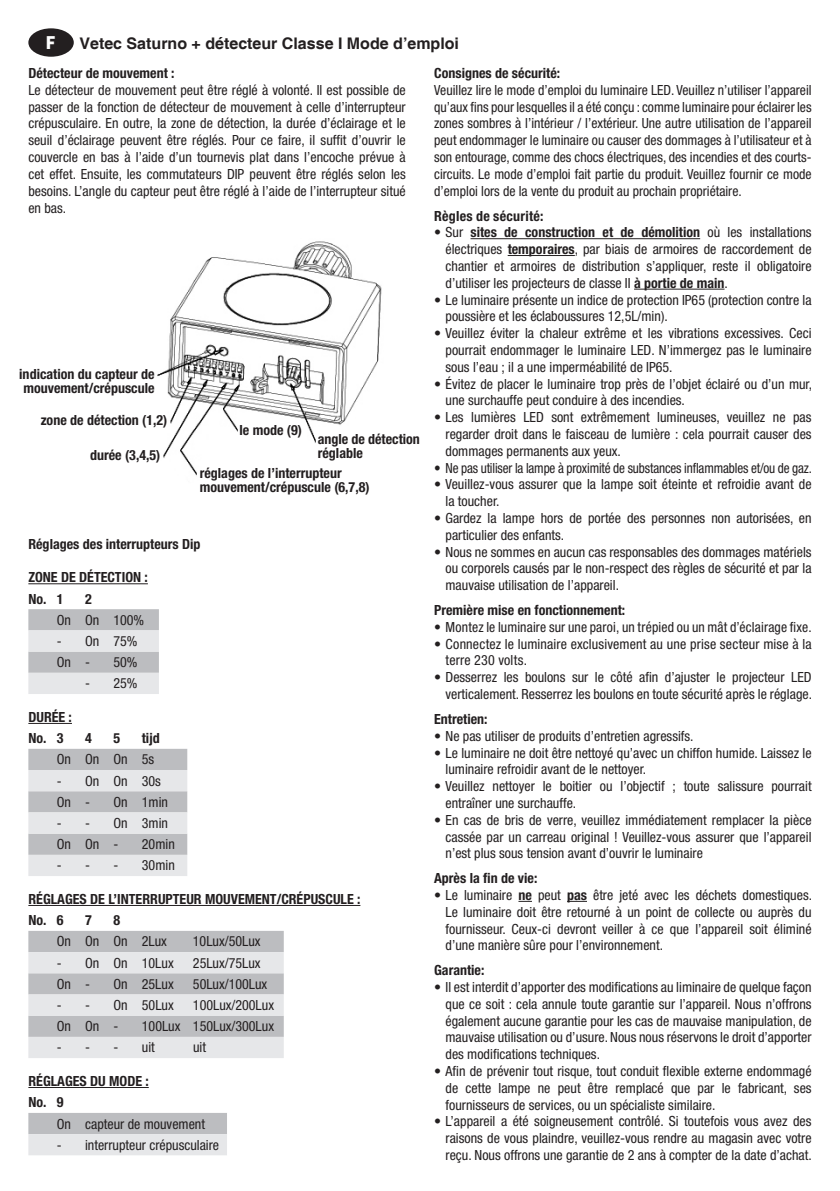
<style>
.page{position:relative;width:840px;height:1191px;background:#fff}
.page>*{position:absolute;margin:0;border:0;box-sizing:border-box;transform-origin:0 0}
.t1{font:18px "Museo Sans 900";color:#fff}
.t2{font:700 16px "Helvetica";color:#231f20}
.t3{font:condensed 14px/16.8px "Helvetica Neue LT Std";color:#231f20;text-align:justify}
.t4{font:700 condensed 14px/21.2px "Helvetica Neue LT Std";color:#231f20}
.t5{font:condensed 14px "Helvetica Neue LT Std";color:#231f20;scale:.94 1}
.t6{font:700 condensed 14px "Helvetica Neue LT Std";letter-spacing:.02em;color:#231f20}
.s1{font-weight:700}
</style>
<div class="page">
<img style="left:157px;top:241px;width:225px;height:235px">
<hr style="left:470px;top:238px;width:229px;height:1px;background:#231f20">
<hr style="left:507px;top:255px;width:67px;height:1px;background:#231f20">
<hr style="left:633px;top:289px;width:91px;height:1px;background:#231f20">
<svg style="left:518px;top:901px;width:13px;height:1px"></svg>
<svg style="left:567px;top:901px;width:19px;height:1px"></svg>
<div style="left:28px;top:28px;width:46px;height:29px;background:#231f20;border-radius:50%"></div>
<hr style="left:28px;top:583px;width:120px;height:1px;background:#231f20">
<hr style="left:28px;top:723px;width:44px;height:1px;background:#231f20">
<hr style="left:28px;top:905px;width:332px;height:1px;background:#231f20">
<hr style="left:28px;top:1087px;width:121px;height:1px;background:#231f20">
<svg style="left:28px;top:609px;width:131px;height:85px;background:#d1d2d5"></svg>
<svg style="left:28px;top:749px;width:159px;height:127px;background:#d1d2d4"></svg>
<svg style="left:28px;top:931px;width:255px;height:127px;background:#d1d2d4"></svg>
<svg style="left:28px;top:1113px;width:199px;height:42px;background:#d1d2d4"></svg>
<p class="t1" style="left:45px;top:33px;width:11px">F</p>
<p class="t2" style="left:79px;top:33px;width:381px">Vetec Saturno + détecteur Classe I Mode d’emploi</p>
<p class="t4" style="left:28px;top:62px;width:148px">Détecteur de mouvement :</p>
<p class="t3" style="left:28px;top:81px;width:379px">Le détecteur de mouvement peut être réglé à volonté. Il est possible de passer de la fonction de détecteur de mouvement à celle d’interrupteur crépusculaire. En outre, la zone de détection, la durée d’éclairage et le seuil d’éclairage peuvent être réglés. Pour ce faire, il suffit d’ouvrir le couvercle en bas à l’aide d’un tournevis plat dans l’encoche prévue à cet effet. Ensuite, les commutateurs DIP peuvent être réglés selon les besoins. L’angle du capteur peut être réglé à l’aide de l’interrupteur situé en bas.</p>
<p class="t4" style="left:434px;top:62px;width:127px">Consignes de sécurité:</p>
<p class="t3" style="left:434px;top:81px;width:379px">Veuillez lire le mode d’emploi du luminaire LED. Veuillez n’utiliser l’appareil qu’aux fins pour lesquelles il a été conçu : comme luminaire pour éclairer les zones sombres à l’intérieur / l’extérieur. Une autre utilisation de l’appareil peut endommager le luminaire ou causer des dommages à l’utilisateur et à son entourage, comme des chocs électriques, des incendies et des courts&shy;circuits. Le mode d’emploi fait partie du produit. Veuillez fournir ce mode d’emploi lors de la vente du produit au prochain propriétaire.</p>
<p class="t6" style="left:434px;top:207px;width:111px">Règles de sécurité:</p>
<p class="t3" style="left:445px;top:224px;width:367px;text-indent:-11px">• Sur <span class="s1">sites de construction et de démolition</span> où les installations électriques <span class="s1">temporaires</span>, par biais de armoires de raccordement de chantier et armoires de distribution s’appliquer, reste il obligatoire d’utiliser les projecteurs de classe II <span class="s1">à portie de main</span>.</p>
<p class="t3" style="left:445px;top:291px;width:367px;text-indent:-11px">• Le luminaire présente un indice de protection IP65 (protection contre la poussière et les éclaboussures 12,5L/min).</p>
<p class="t3" style="left:445px;top:325px;width:367px;text-indent:-11px">• Veuillez éviter la chaleur extrême et les vibrations excessives. Ceci pourrait endommager le luminaire LED. N’immergez pas le luminaire sous l’eau ; il a une imperméabilité de IP65.</p>
<p class="t3" style="left:445px;top:375px;width:368px;text-indent:-11px">• Évitez de placer le luminaire trop près de l’objet éclairé ou d’un mur, une surchauffe peut conduire à des incendies.</p>
<p class="t3" style="left:445px;top:409px;width:367px;text-indent:-11px">• Les lumières LED sont extrêmement lumineuses, veuillez ne pas regarder droit dans le faisceau de lumière : cela pourrait causer des dommages permanents aux yeux.</p>
<p class="t5" style="left:434px;top:459px;width:403px">• Ne pas utiliser la lampe à proximité de substances inflammables et/ou de gaz.</p>
<p class="t3" style="left:445px;top:476px;width:367px;text-indent:-11px">• Veuillez-vous assurer que la lampe soit éteinte et refroidie avant de la toucher.</p>
<p class="t3" style="left:445px;top:509px;width:367px;text-indent:-11px">• Gardez la lampe hors de portée des personnes non autorisées, en particulier des enfants.</p>
<p class="t3" style="left:445px;top:543px;width:367px;text-indent:-11px">• Nous ne sommes en aucun cas responsables des dommages matériels ou corporels causés par le non-respect des règles de sécurité et par la mauvaise utilisation de l’appareil.</p>
<p class="t4" style="left:434px;top:599px;width:192px">Première mise en fonctionnement:</p>
<p class="t3" style="left:434px;top:618px;width:379px">• Montez le luminaire sur une paroi, un trépied ou un mât d’éclairage fixe.</p>
<p class="t3" style="left:445px;top:635px;width:367px;text-indent:-11px">• Connectez le luminaire exclusivement au une prise secteur mise à la terre 230 volts.</p>
<p class="t3" style="left:434px;top:669px;width:379px;text-align:right">• Desserrez les boulons sur le côté afin d’ajuster le projecteur LED verticalement. Resserrez les boulons en toute sécurité après le réglage.</p>
<p class="t4" style="left:434px;top:708px;width:55px">Entretien:</p>
<p class="t3" style="left:434px;top:727px;width:261px">• Ne pas utiliser de produits d’entretien agressifs.</p>
<p class="t3" style="left:445px;top:744px;width:367px;text-indent:-11px">• Le luminaire ne doit être nettoyé qu’avec un chiffon humide. Laissez le luminaire refroidir avant de le nettoyer.</p>
<p class="t3" style="left:445px;top:777px;width:367px;text-indent:-11px">• Veuillez nettoyer le boitier ou l’objectif ; toute salissure pourrait entraîner une surchauffe.</p>
<p class="t3" style="left:445px;top:811px;width:367px;text-indent:-11px">• En cas de bris de verre, veuillez immédiatement remplacer la pièce cassée par un carreau original ! Veuillez-vous assurer que l’appareil n’est plus sous tension avant d’ouvrir le luminaire</p>
<p class="t4" style="left:434px;top:867px;width:105px">Après la fin de vie:</p>
<p class="t3" style="left:445px;top:886px;width:368px;text-indent:-11px">• Le luminaire <span class="s1">ne</span> peut <span class="s1">pas</span> être jeté avec les déchets domestiques.<br>Le luminaire doit être retourné à un point de collecte ou auprès du fournisseur. Ceux-ci devront veiller à ce que l’appareil soit éliminé d’une manière sûre pour l’environnement.</p>
<p class="t4" style="left:434px;top:959px;width:52px">Garantie:</p>
<p class="t3" style="left:445px;top:978px;width:367px;text-indent:-11px">• Il est interdit d’apporter des modifications au liminaire de quelque façon que ce soit : cela annule toute garantie sur l’appareil. Nous n’offrons également aucune garantie pour les cas de mauvaise manipulation, de mauvaise utilisation ou d’usure. Nous nous réservons le droit d’apporter des modifications techniques.</p>
<p class="t3" style="left:445px;top:1062px;width:367px;text-indent:-11px">• Afin de prévenir tout risque, tout conduit flexible externe endommagé de cette lampe ne peut être remplacé que par le fabricant, ses fournisseurs de services, ou un spécialiste similaire.</p>
<p class="t3" style="left:445px;top:1113px;width:368px;text-indent:-11px">• L’appareil a été soigneusement contrôlé. Si toutefois vous avez des raisons de vous plaindre, veuillez-vous rendre au magasin avec votre reçu. Nous offrons une garantie de 2 ans à compter de la date d’achat.</p>
<p class="t4" style="left:19px;top:367px;width:137px;line-height:14px">indication du capteur de mouvement/crépuscule</p>
<p class="t4" style="left:41px;top:409px;width:128px">zone de détection (1,2)</p>
<p class="t4" style="left:239px;top:419px;width:64px">le mode (9)</p>
<p class="t4" style="left:317px;top:429px;width:104px">angle de détection</p>
<p class="t4" style="left:90px;top:444px;width:72px">durée (3,4,5)</p>
<p class="t4" style="left:200px;top:443px;width:165px;line-height:19.8px;text-indent:118px">réglable réglages de l’interrupteur</p>
<p class="t4" style="left:200px;top:476px;width:171px">mouvement/crépuscule (6,7,8)</p>
<p class="t4" style="left:28px;top:533px;width:174px">Réglages des interrupteurs Dip</p>
<p class="t4" style="left:28px;top:566px;width:121px">ZONE DE DÉTECTION :<br>No. 1</p>
<p class="t4" style="left:85px;top:588px;width:8px">2</p>
<p class="t3" style="left:57px;top:611px;width:89px">On On 100%</p>
<p class="t3" style="left:57px;top:630px;width:82px;line-height:21.2px">- On 75%<br>On -</p>
<p class="t3" style="left:113px;top:654px;width:26px">50%</p>
<p class="t3" style="left:85px;top:675px;width:54px">- 25%</p>
<p class="t4" style="left:28px;top:706px;width:45px">DURÉE :<br>No. 3</p>
<p class="t4" style="left:85px;top:727px;width:8px">4</p>
<p class="t4" style="left:113px;top:727px;width:8px">5</p>
<p class="t4" style="left:142px;top:727px;width:19px">tijd</p>
<p class="t3" style="left:57px;top:751px;width:99px">On On On 5s</p>
<p class="t3" style="left:57px;top:770px;width:106px;line-height:21.2px">- On On 30s<br>On -</p>
<p class="t3" style="left:113px;top:793px;width:56px">On 1min</p>
<p class="t3" style="left:57px;top:812px;width:113px;line-height:21.2px;text-indent:57px">On 3min<br>On On -</p>
<p class="t3" style="left:57px;top:814px;width:35px">- -</p>
<p class="t3" style="left:142px;top:835px;width:34px">20min</p>
<p class="t3" style="left:57px;top:857px;width:35px">- -</p>
<p class="t3" style="left:113px;top:857px;width:63px">- 30min</p>
<p class="t4" style="left:28px;top:888px;width:333px">RÉGLAGES DE L’INTERRUPTEUR MOUVEMENT/CRÉPUSCULE :<br>No. 6</p>
<p class="t4" style="left:85px;top:909px;width:8px">7</p>
<p class="t4" style="left:113px;top:909px;width:8px">8</p>
<p class="t3" style="left:57px;top:933px;width:112px">On On On 2Lux</p>
<p class="t3" style="left:193px;top:933px;width:69px">10Lux/50Lux</p>
<p class="t3" style="left:57px;top:954px;width:118px">- On On 10Lux</p>
<p class="t3" style="left:193px;top:954px;width:69px">25Lux/75Lux</p>
<p class="t3" style="left:57px;top:975px;width:35px">On -</p>
<p class="t3" style="left:113px;top:975px;width:62px">On 25Lux</p>
<p class="t3" style="left:193px;top:975px;width:76px">50Lux/100Lux</p>
<p class="t3" style="left:57px;top:996px;width:35px">- -</p>
<p class="t3" style="left:113px;top:996px;width:62px">On 50Lux</p>
<p class="t3" style="left:193px;top:996px;width:82px">100Lux/200Lux</p>
<p class="t3" style="left:57px;top:1017px;width:63px">On On -</p>
<p class="t3" style="left:142px;top:1017px;width:134px">100Lux 150Lux/300Lux</p>
<p class="t3" style="left:57px;top:1039px;width:35px">- -</p>
<p class="t3" style="left:113px;top:1039px;width:43px">- uit</p>
<p class="t3" style="left:193px;top:1039px;width:14px">uit</p>
<p class="t4" style="left:28px;top:1070px;width:122px">RÉGLAGES DU MODE :<br>No. 9</p>
<p class="t3" style="left:57px;top:1115px;width:150px">On capteur de mouvement</p>
<p class="t3" style="left:57px;top:1136px;width:164px">- interrupteur crépusculaire</p>
</div>
